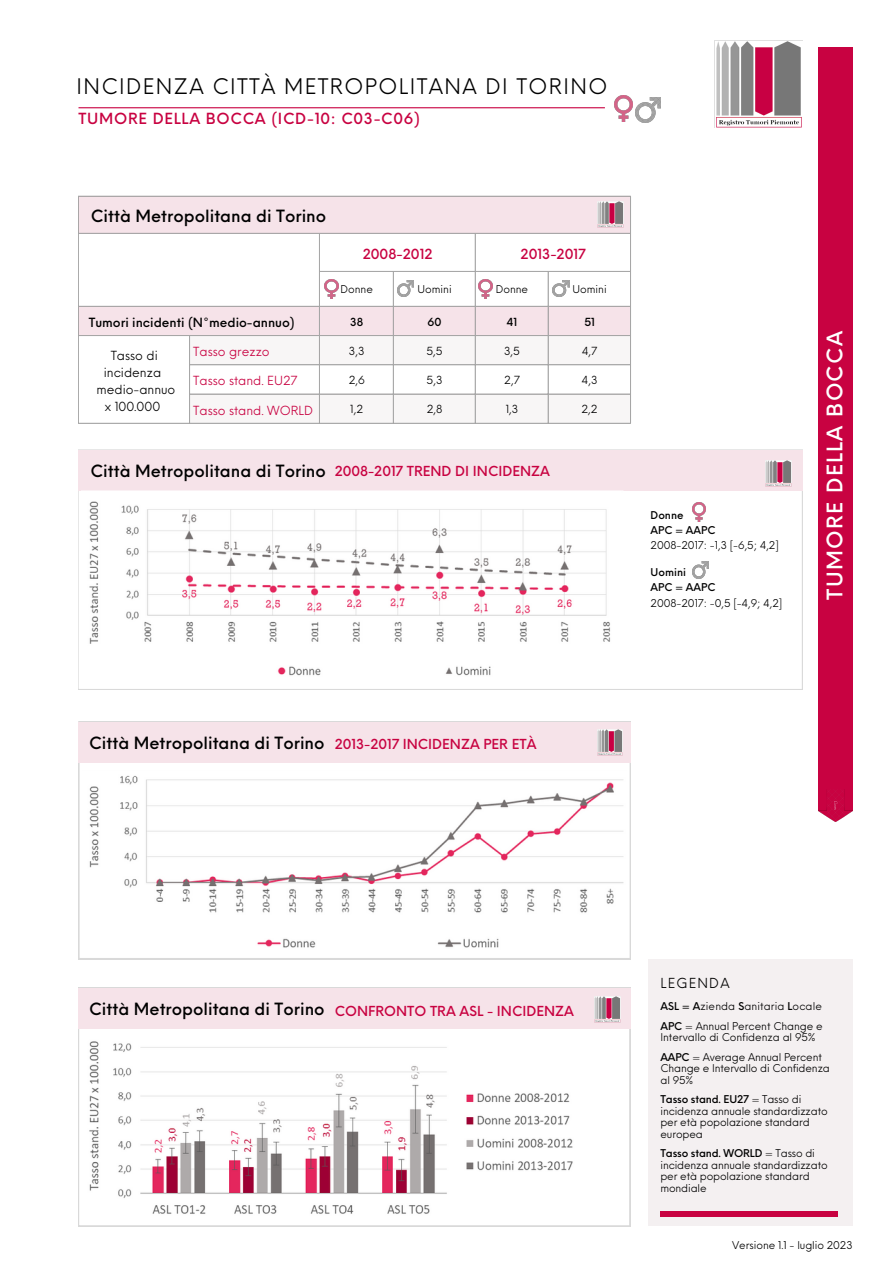
<style>
.page{position:relative;width:893px;height:1264px;background:#fff}
.page>*{position:absolute;margin:0;border:0;box-sizing:border-box;transform-origin:0 0}
.t1{font:21px "Neue Einstellung";letter-spacing:.065em;color:#000}
.t2{font:500 21px "Neue Einstellung";letter-spacing:.065em;color:#fff}
.t3{font:500 16.5px "Neue Einstellung";color:#000}
.t4{font:500 15px "Neue Einstellung";letter-spacing:.05em;color:#c80241}
.t5{font:500 13.65px "Neue Einstellung";color:#c80241}
.t6{font:500 13.5px "Neue Einstellung";color:#c80241}
.t7{font:13.5px "Neue Einstellung";letter-spacing:.09em;color:#000}
.t8{font:500 12.45px "Neue Einstellung";color:#000}
.t9{font:12.3px "Neue Einstellung";color:#c80241}
.t10{font:12.3px/17.1px "Neue Einstellung";color:#000;text-align:center}
.t11{font:10.95px "Neue Einstellung";color:#000}
.t12{font:500 10.95px "Neue Einstellung";color:#000}
.t13{font:10.5px/11.6px "Neue Einstellung";letter-spacing:-.015em;color:#000}
.t14{font:500 10.5px "Neue Einstellung";color:#000}
.t15{font:10.5px "Neue Einstellung";letter-spacing:.01em;color:#000}
.s1{font-weight:500}
</style>
<div class="page">
<div style="left:818px;top:48px;width:34px;height:763px;background:#c80241"></div>
<img style="left:818px;top:789px;width:34px;height:32px">
<hr style="left:78px;top:107px;width:527px;height:1px;background:#c80241">
<svg style="left:79px;top:197px;width:551px;height:138px"></svg>
<svg style="left:190px;top:336px;width:440px;height:87px"></svg>
<hr style="left:78px;top:196px;width:1px;height:227px;background:#a6a6a6">
<hr style="left:189px;top:336px;width:1px;height:87px;background:#a6a6a6">
<hr style="left:319px;top:233px;width:1px;height:190px;background:#a6a6a6">
<hr style="left:393px;top:272px;width:1px;height:151px;background:#a6a6a6">
<hr style="left:475px;top:233px;width:1px;height:190px;background:#a6a6a6">
<hr style="left:548px;top:272px;width:1px;height:151px;background:#a6a6a6">
<hr style="left:630px;top:196px;width:1px;height:227px;background:#a6a6a6">
<hr style="left:78px;top:196px;width:552px;height:1px;background:#a6a6a6">
<hr style="left:78px;top:233px;width:552px;height:1px;background:#a6a6a6">
<hr style="left:319px;top:271px;width:311px;height:1px;background:#a6a6a6">
<hr style="left:78px;top:306px;width:552px;height:1px;background:#a6a6a6">
<hr style="left:78px;top:335px;width:552px;height:1px;background:#a6a6a6">
<hr style="left:189px;top:364px;width:441px;height:1px;background:#a6a6a6">
<hr style="left:189px;top:394px;width:441px;height:1px;background:#a6a6a6">
<hr style="left:78px;top:423px;width:552px;height:1px;background:#a6a6a6">
<img style="left:325px;top:279px;width:13px;height:19px">
<img style="left:479px;top:279px;width:13px;height:19px">
<img style="left:397px;top:280px;width:17px;height:17px">
<img style="left:552px;top:280px;width:17px;height:17px">
<div style="left:78px;top:450px;width:724px;height:40px;background:#f6e3e9"></div>
<svg style="left:78px;top:1028px;width:552px;height:198px"></svg>
<img style="left:714px;top:41px;width:88px;height:86px">
<img style="left:597px;top:201px;width:26px;height:26px">
<img style="left:765px;top:461px;width:26px;height:25px">
<div style="left:78px;top:987px;width:552px;height:41px;background:#f6e3e9"></div>
<img style="left:594px;top:996px;width:26px;height:26px">
<div style="left:648px;top:959px;width:204px;height:267px;background:#f4f0f1"></div>
<svg style="left:78px;top:762px;width:552px;height:197px"></svg>
<div style="left:78px;top:721px;width:552px;height:41px;background:#f6e3e9"></div>
<img style="left:597px;top:729px;width:26px;height:26px">
<img style="left:692px;top:502px;width:13px;height:19px">
<img style="left:692px;top:562px;width:16px;height:16px">
<div style="left:660px;top:1210px;width:177px;height:6px;background:#c80241"></div>
<img style="left:614px;top:96px;width:18px;height:26px">
<img style="left:635px;top:97px;width:25px;height:25px">
<img style="left:82px;top:768px;width:544px;height:185px">
<img style="left:82px;top:490px;width:542px;height:186px">
<img style="left:82px;top:1033px;width:494px;height:187px">
<p class="t1" style="left:76px;top:68px;width:532px">INCIDENZA CITTÀ METROPOLITANA DI TORINO</p>
<p class="t4" style="left:78px;top:105px;width:343px">TUMORE DELLA BOCCA (ICD-10: C03-C06)</p>
<p class="t3" style="left:91px;top:201px;width:237px">Città Metropolitana di Torino</p>
<p class="t5" style="left:363px;top:241px;width:71px">2008-2012</p>
<p class="t5" style="left:520px;top:241px;width:67px">2013-2017</p>
<p class="t13" style="left:340px;top:282px;width:34px">Donne</p>
<p class="t13" style="left:417px;top:282px;width:36px">Uomini</p>
<p class="t13" style="left:495px;top:282px;width:34px">Donne</p>
<p class="t13" style="left:572px;top:282px;width:36px">Uomini</p>
<p class="t8" style="left:89px;top:311px;width:207px">Tumori incidenti (N°medio-annuo)</p>
<p class="t12" style="left:350px;top:312px;width:15px">38</p>
<p class="t12" style="left:427px;top:312px;width:15px">60</p>
<p class="t12" style="left:506px;top:312px;width:12px">41</p>
<p class="t12" style="left:584px;top:312px;width:12px">51</p>
<p class="t10" style="left:96px;top:345px;width:80px">Tasso di incidenza medio-annuo</p>
<p class="t10" style="left:105px;top:396px;width:57px">x 100.000</p>
<p class="t9" style="left:193px;top:341px;width:78px">Tasso grezzo</p>
<p class="t11" style="left:349px;top:341px;width:17px">3,3</p>
<p class="t11" style="left:426px;top:341px;width:18px">5,5</p>
<p class="t11" style="left:504px;top:341px;width:17px">3,5</p>
<p class="t11" style="left:582px;top:341px;width:17px">4,7</p>
<p class="t9" style="left:193px;top:370px;width:106px">Tasso stand. EU27</p>
<p class="t11" style="left:348px;top:370px;width:18px">2,6</p>
<p class="t11" style="left:426px;top:370px;width:17px">5,3</p>
<p class="t11" style="left:504px;top:370px;width:17px">2,7</p>
<p class="t11" style="left:581px;top:370px;width:17px">4,3</p>
<p class="t9" style="left:193px;top:399px;width:121px">Tasso stand. WORLD</p>
<p class="t11" style="left:350px;top:399px;width:14px">1,2</p>
<p class="t11" style="left:426px;top:399px;width:17px">2,8</p>
<p class="t11" style="left:505px;top:399px;width:14px">1,3</p>
<p class="t11" style="left:581px;top:399px;width:18px">2,2</p>
<p class="t3" style="left:91px;top:456px;width:237px">Città Metropolitana di Torino</p>
<p class="t6" style="left:334px;top:459px;width:217px">2008-2017 TREND DI INCIDENZA</p>
<p class="t14" style="left:650px;top:505px;width:35px">Donne</p>
<p class="t14" style="left:650px;top:520px;width:66px">APC = AAPC</p>
<p class="t13" style="left:650px;top:538px;width:130px">2008-2017: -1,3 [-6,5; 4,2]</p>
<p class="t14" style="left:650px;top:563px;width:37px">Uomini</p>
<p class="t14" style="left:650px;top:578px;width:66px">APC = AAPC</p>
<p class="t13" style="left:650px;top:596px;width:133px">2008-2017: -0,5 [-4,9; 4,2]</p>
<p class="t2" style="left:816px;top:600px;width:270px;rotate:-90deg">TUMORE DELLA BOCCA</p>
<p class="t3" style="left:89px;top:728px;width:237px">Città Metropolitana di Torino</p>
<p class="t6" style="left:334px;top:731px;width:203px">2013-2017 INCIDENZA PER ETÀ</p>
<p class="t3" style="left:89px;top:994px;width:237px">Città Metropolitana di Torino</p>
<p class="t6" style="left:334px;top:998px;width:241px">CONFRONTO TRA ASL - INCIDENZA</p>
<p class="t7" style="left:660px;top:971px;width:71px">LEGENDA</p>
<p class="t15" style="left:660px;top:997px;width:163px"><span class="s1">ASL = A</span>zienda <span class="s1">S</span>anitaria <span class="s1">L</span>ocale</p>
<p class="t13" style="left:660px;top:1019px;width:164px"><span class="s1">APC</span> = Annual Percent Change e<br>Intervallo di Confidenza al 95%</p>
<p class="t13" style="left:660px;top:1050px;width:171px"><span class="s1">AAPC</span> = Average Annual Percent<br>Change e Intervallo di Confidenza al 95%</p>
<p class="t13" style="left:660px;top:1092px;width:169px"><span class="s1">Tasso stand. EU27</span> = Tasso di incidenza annuale standardizzato per età popolazione standard europea</p>
<p class="t13" style="left:660px;top:1146px;width:169px"><span class="s1">Tasso stand. WORLD</span> = Tasso di incidenza annuale standardizzato per età popolazione standard mondiale</p>
<p class="t13" style="left:732px;top:1238px;width:122px">Versione 1.1 - luglio 2023</p>
</div>
